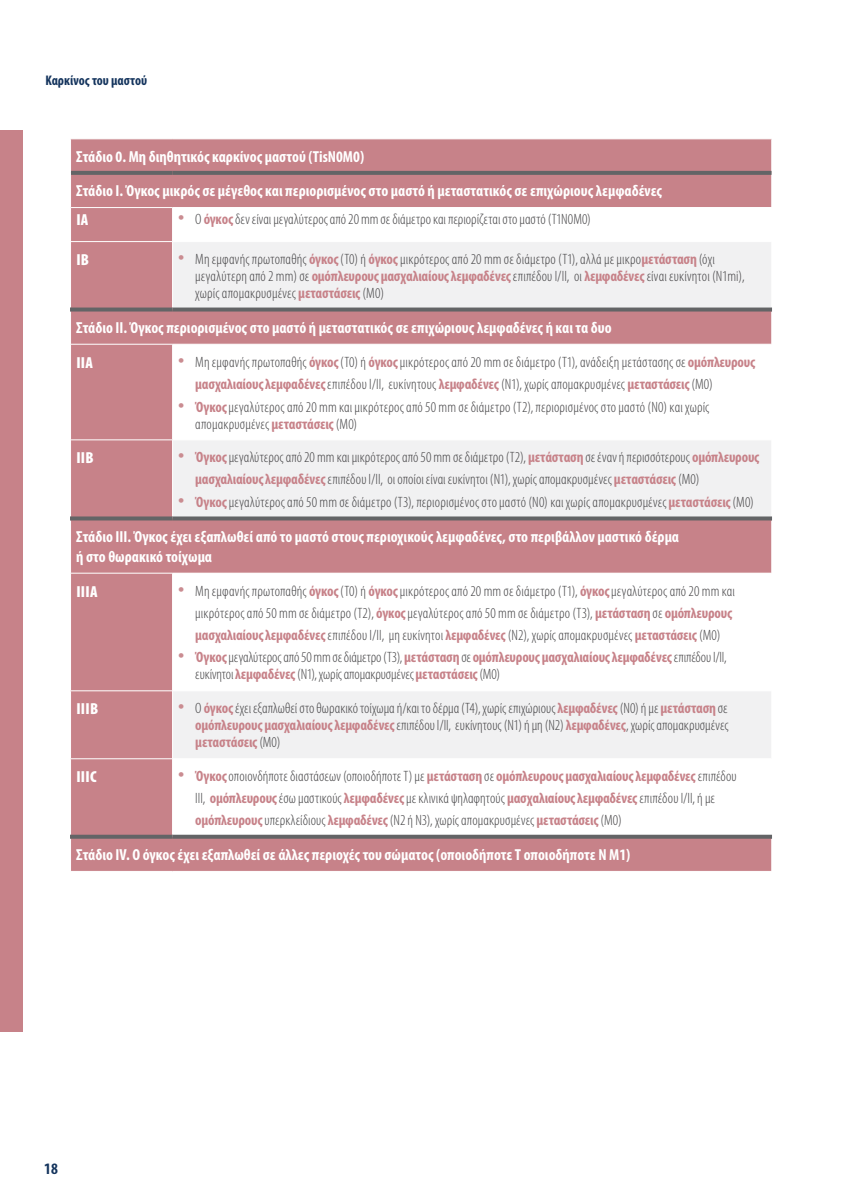
<style>
.page{position:relative;width:842px;height:1191px;background:#fff}
.page>*{position:absolute;margin:0;border:0;box-sizing:border-box;transform-origin:0 0}
.t1{font:700 condensed 16px/34.4px "Myriad Pro";color:#fff}
.t2{font:900 condensed 16px "Myriad Pro";letter-spacing:.02em;color:#fff}
.t3{font:700 condensed 16px "Myriad Pro";color:#14345d}
.t4{font:300 condensed 15px/17px "Myriad Pro";letter-spacing:.01em;color:#434244}
.t5{font:700 condensed 14px "Myriad Pro";color:#14345d}
.s1{font-size:26px;color:#ca8c91}
.s2{font-weight:700;color:#c78289}
</style>
<div class="page">
<div style="left:0;top:130px;width:23px;height:902px;background:#c78289"></div>
<div style="left:71px;top:139px;width:700px;height:732px;background:#c78289"></div>
<svg style="left:173px;top:208px;width:598px;height:626px"></svg>
<svg style="left:173px;top:242px;width:598px;height:516px"></svg>
<hr style="left:70px;top:241px;width:103px;height:1px;background:#fff">
<hr style="left:173px;top:241px;width:599px;height:1px;background:#fff">
<hr style="left:70px;top:690px;width:102px;height:1px;background:#fff">
<hr style="left:173px;top:690px;width:598px;height:1px;background:#fff">
<hr style="left:70px;top:758px;width:102px;height:1px;background:#fff">
<hr style="left:173px;top:758px;width:598px;height:1px;background:#fff">
<hr style="left:172px;top:208px;width:1px;height:33px;background:#fff">
<hr style="left:172px;top:242px;width:1px;height:65px;background:#fff">
<hr style="left:172px;top:344px;width:1px;height:95px;background:#fff">
<hr style="left:172px;top:440px;width:1px;height:76px;background:#fff">
<hr style="left:172px;top:573px;width:1px;height:118px;background:#fff">
<hr style="left:172px;top:691px;width:1px;height:67px;background:#fff">
<hr style="left:172px;top:758px;width:1px;height:76px;background:#fff">
<hr style="left:71px;top:439px;width:102px;height:1px;background:#fff">
<hr style="left:173px;top:439px;width:598px;height:1px;background:#fff">
<svg style="left:71px;top:171px;width:102px;height:4px"></svg>
<svg style="left:173px;top:171px;width:598px;height:4px;background:#666567"></svg>
<svg style="left:70px;top:307px;width:103px;height:4px"></svg>
<svg style="left:173px;top:307px;width:599px;height:4px;background:#757678"></svg>
<svg style="left:70px;top:516px;width:103px;height:4px"></svg>
<svg style="left:173px;top:516px;width:599px;height:4px;background:#747576"></svg>
<svg style="left:70px;top:834px;width:103px;height:4px"></svg>
<svg style="left:173px;top:834px;width:599px;height:4px;background:#7f8081"></svg>
<hr style="left:70px;top:573px;width:103px;height:1px;background:#fff">
<hr style="left:173px;top:573px;width:599px;height:1px;background:#fff">
<hr style="left:70px;top:344px;width:103px;height:1px;background:#fff">
<hr style="left:173px;top:344px;width:599px;height:1px;background:#fff">
<hr style="left:71px;top:207px;width:102px;height:1px;background:#fff">
<hr style="left:173px;top:207px;width:599px;height:1px;background:#fff">
<p class="t5" style="left:45px;top:72px;width:103px">Kαρκίνος του μαστού</p>
<p class="t1" style="left:76px;top:139px;width:587px">Στάδιο 0. Μη διηθητικός καρκίνος μαστού (TisN0M0)<br>Στάδιο Ι. Όγκος μικρός σε μέγεθος και περιορισμένος στο μαστό ή μεταστατικός σε επιχώριους λεμφαδένες</p>
<p class="t2" style="left:76px;top:210px;width:14px">IA</p>
<p class="t4" style="left:178px;top:211px;width:414px"><span class="s1">•</span> Ο <span class="s2">όγκος</span> δεν είναι μεγαλύτερος από 20 mm σε διάμετρο και περιορίζεται στο μαστό (T1N0M0)</p>
<p class="t2" style="left:76px;top:249px;width:14px">IB</p>
<p class="t4" style="left:195px;top:251px;width:551px;text-indent:-17px"><span class="s1">•</span> Μη εμφανής πρωτοπαθής <span class="s2">όγκος</span> (T0) ή <span class="s2">όγκος</span> μικρότερος από 20 mm σε διάμετρο (T1), αλλά με μικρο<span class="s2">μετάσταση</span> (όχι μεγαλύτερη από 2 mm) σε <span class="s2">ομόπλευρους μασχαλιαίους λεμφαδένες</span> επιπέδου Ι/ΙΙ, οι <span class="s2">λεμφαδένες</span> είναι ευκίνητοι (Ν1mi), χωρίς απομακρυσμένες <span class="s2">μεταστάσεις</span> (Μ0)</p>
<p class="t1" style="left:76px;top:310px;width:537px">Στάδιο ΙΙ. Όγκος περιορισμένος στο μαστό ή μεταστατικός σε επιχώριους λεμφαδένες ή και τα δυο</p>
<p class="t2" style="left:76px;top:352px;width:18px">IIA</p>
<p class="t4" style="left:195px;top:351px;width:562px;line-height:22px;text-indent:-17px"><span class="s1">•</span> Μη εμφανής πρωτοπαθής <span class="s2">όγκος</span> (T0) ή <span class="s2">όγκος</span> μικρότερος από 20 mm σε διάμετρο (T1), ανάδειξη μετάστασης σε <span class="s2">ομόπλευρους μασχαλιαίους λεμφαδένες</span> επιπέδου Ι/ΙΙ, ευκίνητους <span class="s2">λεμφαδένες</span> (Ν1), χωρίς απομακρυσμένες <span class="s2">μεταστάσεις</span> (Μ0)</p>
<p class="t4" style="left:195px;top:398px;width:516px;text-indent:-17px"><span class="s1">•</span> <span class="s2">Όγκος</span> μεγαλύτερος από 20 mm και μικρότερος από 50 mm σε διάμετρο (T2), περιορισμένος στο μαστό (N0) και χωρίς απομακρυσμένες <span class="s2">μεταστάσεις</span> (Μ0)</p>
<p class="t2" style="left:76px;top:447px;width:19px">IIB</p>
<p class="t4" style="left:195px;top:446px;width:566px;line-height:22px;text-indent:-17px"><span class="s1">•</span> <span class="s2">Όγκος</span> μεγαλύτερος από 20 mm και μικρότερος από 50 mm σε διάμετρο (T2), <span class="s2">μετάσταση</span> σε έναν ή περισσότερους <span class="s2">ομόπλευρους μασχαλιαίους λεμφαδένες</span> επιπέδου Ι/ΙΙ, οι οποίοι είναι ευκίνητοι (Ν1), χωρίς απομακρυσμένες <span class="s2">μεταστάσεις</span> (Μ0)</p>
<p class="t4" style="left:178px;top:493px;width:577px"><span class="s1">•</span> <span class="s2">Όγκος</span> μεγαλύτερος από 50 mm σε διάμετρο (T3), περιορισμένος στο μαστό (N0) και χωρίς απομακρυσμένες <span class="s2">μεταστάσεις</span> (Μ0)</p>
<p class="t1" style="left:76px;top:526px;width:604px;line-height:20px">Στάδιο ΙΙΙ. Όγκος έχει εξαπλωθεί από το μαστό στους περιοχικούς λεμφαδένες, στο περιβάλλον μαστικό δέρμα ή στο θωρακικό τοίχωμα</p>
<p class="t2" style="left:76px;top:581px;width:23px">IIIA</p>
<p class="t4" style="left:195px;top:580px;width:541px;line-height:22px;text-indent:-17px"><span class="s1">•</span> Μη εμφανής πρωτοπαθής <span class="s2">όγκος</span> (T0) ή <span class="s2">όγκος</span> μικρότερος από 20 mm σε διάμετρο (T1), <span class="s2">όγκος</span> μεγαλύτερος από 20 mm και μικρότερος από 50 mm σε διάμετρο (T2), <span class="s2">όγκος</span> μεγαλύτερος από 50 mm σε διάμετρο (T3), <span class="s2">μετάσταση</span> σε <span class="s2">ομόπλευρους μασχαλιαίους λεμφαδένες</span> επιπέδου Ι/ΙΙ, μη ευκίνητοι <span class="s2">λεμφαδένες</span> (Ν2), χωρίς απομακρυσμένες <span class="s2">μεταστάσεις</span> (Μ0)</p>
<p class="t4" style="left:195px;top:649px;width:533px;text-indent:-17px"><span class="s1">•</span> <span class="s2">Όγκος</span> μεγαλύτερος από 50 mm σε διάμετρο (T3), <span class="s2">μετάσταση</span> σε <span class="s2">ομόπλευρους μασχαλιαίους λεμφαδένες</span> επιπέδου Ι/ΙΙ, ευκίνητοι <span class="s2">λεμφαδένες</span> (Ν1), χωρίς απομακρυσμένες <span class="s2">μεταστάσεις</span> (Μ0)</p>
<p class="t2" style="left:76px;top:698px;width:24px">IIIB</p>
<p class="t4" style="left:195px;top:700px;width:535px;text-align:justify;text-indent:-17px"><span class="s1">•</span> Ο <span class="s2">όγκος</span> έχει εξαπλωθεί στο θωρακικό τοίχωμα ή/και το δέρμα (T4), χωρίς επιχώριους <span class="s2">λεμφαδένες</span> (Ν0) ή με <span class="s2">μετάσταση</span> σε <span class="s2">ομόπλευρους μασχαλιαίους λεμφαδένες</span> επιπέδου Ι/ΙΙ, ευκίνητους (Ν1) ή μη (Ν2) <span class="s2">λεμφαδένες</span>, χωρίς απομακρυσμένες <span class="s2">μεταστάσεις</span> (Μ0)</p>
<p class="t2" style="left:76px;top:766px;width:22px">IIIC</p>
<p class="t4" style="left:195px;top:765px;width:543px;line-height:22px;text-indent:-17px"><span class="s1">•</span> <span class="s2">Όγκος</span> οποιονδήποτε διαστάσεων (οποιοδήποτε Τ) με <span class="s2">μετάσταση</span> σε <span class="s2">ομόπλευρους μασχαλιαίους λεμφαδένες</span> επιπέδου<br>ΙΙΙ, <span class="s2">ομόπλευρους</span> έσω μαστικούς <span class="s2">λεμφαδένες</span> με κλινικά ψηλαφητούς <span class="s2">μασχαλιαίους λεμφαδένες</span> επιπέδου Ι/ΙΙ, ή με <span class="s2">ομόπλευρους</span> υπερκλείδιους <span class="s2">λεμφαδένες</span> (Ν2 ή Ν3), χωρίς απομακρυσμένες <span class="s2">μεταστάσεις</span> (Μ0)</p>
<p class="t1" style="left:76px;top:837px;width:556px">Στάδιο IV. Ο όγκος έχει εξαπλωθεί σε άλλες περιοχές του σώματος (οποιοδήποτε T οποιοδήποτε N M1)</p>
<p class="t3" style="left:44px;top:1159px;width:15px">18</p>
</div>
